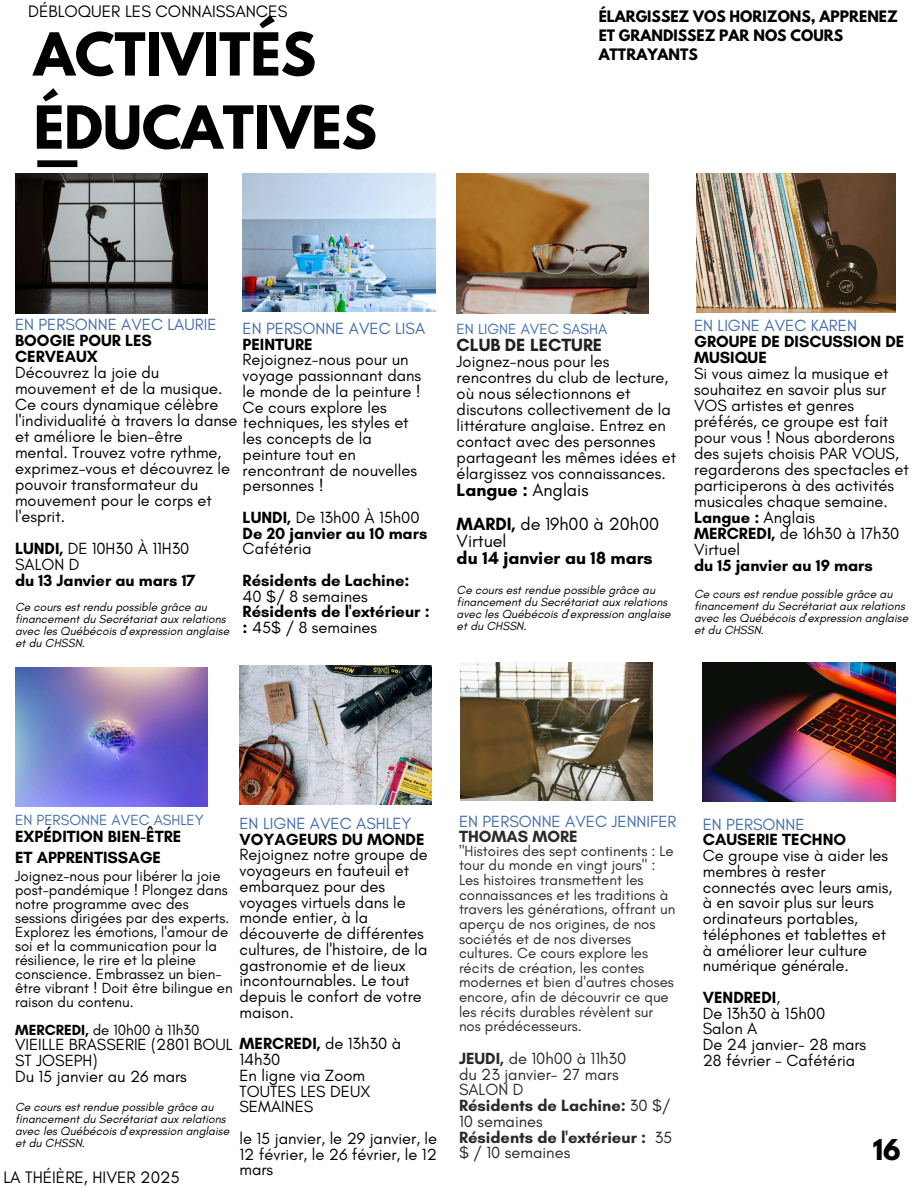
<style>
.page{position:relative;width:918px;height:1188px;background:#fff}
.page>*{position:absolute;margin:0;border:0;box-sizing:border-box;transform-origin:0 0}
.t1{font:700 52.5px/73.2px "League Spartan";color:#000}
.t2{font:700 25.35px "League Spartan";color:#000}
.t3{font:700 18px/17px "Glacial Indifference";color:#000}
.t4{font:700 18px "Glacial Indifference";color:#231f20}
.t5{font:16.95px "Glacial Indifference";color:#000}
.t6{font:16.5px/16px "Glacial Indifference";color:#000}
.t7{font:700 16.5px/15.8px "Glacial Indifference";color:#000}
.t8{font:16.5px/15.8px "Glacial Indifference";color:#2b2929}
.t9{font:16.5px/15.8px "Glacial Indifference";color:#3f6bad}
.t10{font:15px/14.7px "Glacial Indifference";color:#2b2929}
.t11{font:15px/14px "Glacial Indifference";color:#000}
.t12{font:15px "Glacial Indifference";color:#3f6bad}
.t13{font:700 13.95px/19.2px "League Spartan";color:#000}
.t14{font:italic 12px/12px "Glacial Indifference";color:#000}
.s1{color:#3f6bad}
.s2{font-weight:700}
.s3{font-weight:400}
.s4{font-weight:700;color:#2b2929}
</style>
<div class="page">
<div style="left:37px;top:160px;width:40px;height:7px;background:#000"></div>
<img style="left:243px;top:173px;width:192px;height:139px">
<img style="left:457px;top:174px;width:192px;height:139px">
<img style="left:15px;top:174px;width:192px;height:139px">
<img style="left:696px;top:174px;width:200px;height:138px">
<img style="left:15px;top:668px;width:193px;height:138px">
<img style="left:240px;top:666px;width:192px;height:138px">
<img style="left:460px;top:662px;width:193px;height:139px">
<img style="left:703px;top:663px;width:192px;height:138px">
<h4 class="t5" style="left:28px;top:1px;width:261px">DÉBLOQUER LES CONNAISSANCES</h4>
<h1 class="t13" style="left:599px;top:8px;width:301px">ÉLARGISSEZ VOS HORIZONS, APPRENEZ<br>ET GRANDISSEZ PAR NOS COURS<br>ATTRAYANTS</h1>
<p class="t1" style="left:34px;top:25px;width:345px">ACTIVITÉS<br>ÉDUCATIVES</p>
<p class="t6" style="left:15px;top:316px;width:224px"><span class="s1">EN PERSONNE AVEC LAURIE<br></span><span class="s2">BOOGIE POUR LES<br>CERVEAUX<br></span>Découvrez la joie du mouvement et de la musique.<br>Ce cours dynamique célèbre l'individualité à travers la danse et améliore le bien-être mental. Trouvez votre rythme, exprimez-vous et découvrez le pouvoir transformateur du mouvement pour le corps et l'esprit.</p>
<h3 class="t6" style="left:15px;top:540px;width:176px"><span class="s2">LUNDI,</span> DE 10H30 À 11H30<br>SALON D</h3>
<p class="t7" style="left:15px;top:573px;width:182px">du 13 Janvier au mars 17</p>
<p class="t14" style="left:15px;top:601px;width:216px">Ce cours est rendu possible grâce au financement du Secrétariat aux relations avec les Québécois d'expression anglaise et du CHSSN.</p>
<p class="t9" style="left:243px;top:320px;width:184px">EN PERSONNE AVEC LISA</p>
<p class="t7" style="left:243px;top:336px;width:71px">PEINTURE</p>
<p class="t6" style="left:243px;top:352px;width:180px">Rejoignez-nous pour un voyage passionnant dans le monde de la peinture !<br>Ce cours explore les techniques, les styles et les concepts de la peinture tout en rencontrant de nouvelles personnes !</p>
<p class="t7" style="left:243px;top:509px;width:186px">LUNDI, <span class="s3">De 13h00 À 15h00<br></span>De 20 janvier au 10 mars</p>
<p class="t6" style="left:243px;top:541px;width:70px">Cafétéria</p>
<p class="t7" style="left:243px;top:572px;width:168px">Résidents de Lachine:</p>
<p class="t6" style="left:243px;top:588px;width:127px">40 $/ 8 semaines</p>
<p class="t7" style="left:243px;top:604px;width:189px">Résidents de l'extérieur : : <span class="s3">45$ / 8 semaines</span></p>
<p class="t12" style="left:457px;top:319px;width:152px">EN LIGNE AVEC SASHA</p>
<p class="t4" style="left:457px;top:334px;width:147px">CLUB DE LECTURE</p>
<p class="t6" style="left:457px;top:353px;width:221px">Joignez-nous pour les rencontres du club de lecture, où nous sélectionnons et discutons collectivement de la littérature anglaise. Entrez en contact avec des personnes partageant les mêmes idées et élargissez vos connaissances.</p>
<p class="t3" style="left:457px;top:481px;width:133px">Langue : <span class="s3">Anglais</span></p>
<p class="t3" style="left:457px;top:515px;width:204px">MARDI, <span class="s3">de 19h00 à 20h00<br>Virtuel<br></span>du 14 janvier au 18 mars</p>
<p class="t14" style="left:457px;top:584px;width:216px">Ce cours est rendue possible grâce au financement du Secrétariat aux relations avec les Québécois d'expression anglaise et du CHSSN.</p>
<p class="t6" style="left:694px;top:318px;width:216px"><span class="s1">EN LIGNE AVEC KAREN<br></span><span class="s2">GROUPE DE DISCUSSION DE<br>MUSIQUE<br></span>Si vous aimez la musique et souhaitez en savoir plus sur<br>VOS artistes et genres préférés, ce groupe est fait pour vous ! Nous aborderons des sujets choisis PAR VOUS, regarderons des spectacles et participerons à des activités musicales chaque semaine.<br><span class="s2">Langue :</span> Anglais<br><span class="s2">MERCREDI,</span> de 16h30 à 17h30<br>Virtuel<br><span class="s2">du 15 janvier au 19 mars</span></p>
<h5 class="t14" style="left:694px;top:588px;width:216px">Ce cours est rendue possible grâce au financement du Secrétariat aux relations avec les Québécois d'expression anglaise et du CHSSN.</h5>
<h3 class="t12" style="left:15px;top:811px;width:190px">EN PERSONNE AVEC ASHLEY</h3>
<h3 class="t7" style="left:15px;top:826px;width:168px;line-height:21px">EXPÉDITION BIEN-ÊTRE<br>ET APPRENTISSAGE</h3>
<h3 class="t11" style="left:15px;top:869px;width:219px">Joignez-nous pour libérer la joie post-pandémique ! Plongez dans notre programme avec des sessions dirigées par des experts.<br>Explorez les émotions, l'amour de soi et la communication pour la résilience, le rire et la pleine conscience. Embrassez un bien&shy;être vibrant ! Doit être bilingue en raison du contenu.</h3>
<p class="t11" style="left:15px;top:1023px;width:186px"><span class="s2">MERCREDI,</span> de 10h00 à 11h30</p>
<p class="t6" style="left:15px;top:1052px;width:173px">ST JOSEPH)<br>Du 15 janvier au 26 mars</p>
<p class="t14" style="left:15px;top:1101px;width:216px">Ce cours est rendue possible grâce au financement du Secrétariat aux relations avec les Québécois d'expression anglaise et du CHSSN.</p>
<p class="t5" style="left:3px;top:1167px;width:178px">LA THÉIÈRE, HIVER 2025</p>
<p class="t6" style="left:240px;top:815px;width:190px"><span class="s1">EN LIGNE AVEC ASHLEY<br></span><span class="s2">VOYAGEURS DU MONDE<br></span>Rejoignez notre groupe de voyageurs en fauteuil et embarquez pour des voyages virtuels dans le monde entier, à la découverte de différentes cultures, de l'histoire, de la gastronomie et de lieux incontournables. Le tout depuis le confort de votre maison.</p>
<p class="t6" style="left:240px;top:1036px;width:163px;line-height:15.6px;text-indent:-224px">VIEILLE BRASSERIE (2801 BOUL <span class="s2">MERCREDI,</span> de 13h30 à<br>14h30<br>En ligne via Zoom<br>TOUTES LES DEUX<br>SEMAINES</p>
<h3 class="t6" style="left:240px;top:1130px;width:199px;text-align:justify">le 15 janvier, le 29 janvier, le 12 février, le 26 février, le 12 mars</h3>
<h3 class="t9" style="left:459px;top:813px;width:219px">EN PERSONNE AVEC JENNIFER<br><span class="s4">THOMAS MORE</span></h3>
<h3 class="t10" style="left:459px;top:843px;width:218px">"Histoires des sept continents : Le tour du monde en vingt jours" :<br>Les histoires transmettent les connaissances et les traditions à travers les générations, offrant un aperçu de nos origines, de nos sociétés et de nos diverses cultures. Ce cours explore les récits de création, les contes modernes et bien d'autres choses encore, afin de découvrir ce que les récits durables révèlent sur nos prédécesseurs.</h3>
<h3 class="t8" style="left:459px;top:1050px;width:215px"><span class="s2">JEUDI,</span> de 10h00 à 11h30<br>du 23 janvier- 27 mars<br>SALON D<br><span class="s2">Résidents de Lachine:</span> 30 $/<br>10 semaines<br><span class="s2">Résidents de l'extérieur :</span> 35</h3>
<p class="t8" style="left:459px;top:1145px;width:113px">$ / 10 semaines</p>
<p class="t9" style="left:703px;top:816px;width:103px">EN PERSONNE</p>
<p class="t7" style="left:703px;top:832px;width:145px">CAUSERIE TECHNO</p>
<p class="t6" style="left:703px;top:847px;width:191px">Ce groupe vise à aider les membres à rester connectés avec leurs amis, à en savoir plus sur leurs ordinateurs portables, téléphones et tablettes et à améliorer leur culture numérique générale.</p>
<p class="t6" style="left:703px;top:989px;width:165px"><span class="s2">VENDREDI</span>,<br>De 13h30 à 15h00<br>Salon A<br>De 24 janvier- 28 mars<br>28 février - Cafétéria</p>
<h2 class="t2" style="left:873px;top:1138px;width:29px">16</h2>
</div>
